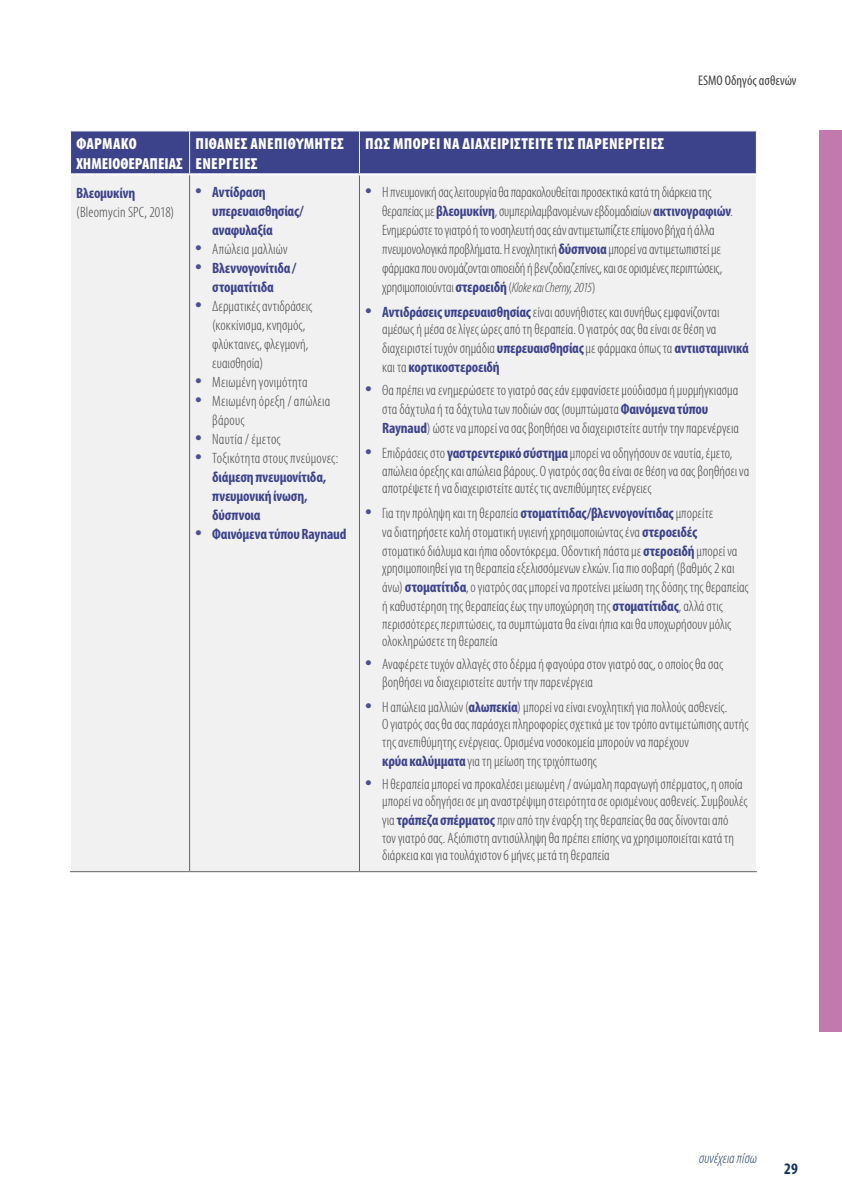
<style>
.page{position:relative;width:842px;height:1191px;background:#fff}
.page>*{position:absolute;margin:0;border:0;box-sizing:border-box;transform-origin:0 0}
.t1{font:900 condensed 16px/20px "Myriad Pro";letter-spacing:.02em;color:#fff}
.t2{font:900 condensed 16px/20px "Myriad Pro";color:#fff}
.t3{font:700 condensed 16px "Myriad Pro";color:#14345d}
.t4{font:300 condensed 15px/19px "Myriad Pro";letter-spacing:.005em;color:#434244}
.t5{font:700 condensed 15px/19px "Myriad Pro";letter-spacing:-.015em;color:#3d438b}
.t6{font:italic 300 condensed 15px "Myriad Pro";letter-spacing:.005em;color:#273e68}
.t7{font:italic 300 condensed 14px "Myriad Pro";letter-spacing:-.015em;color:#434244}
.t8{font:condensed 14px "Myriad Pro";color:#434244}
.s1{font-weight:400;font-stretch:normal;font-size:24px;color:#4d4f93}
.s2{font-weight:300;color:#434244}
.s3{font-weight:700;color:#3d438b}
.s4{font-style:normal;font-size:15px}
.s5{font-weight:700;font-style:normal;font-size:15px;color:#3d438b}
.s6{font-style:normal}
</style>
<div class="page">
<div style="left:71px;top:131px;width:685px;height:42px;background:#3d438b"></div>
<div style="left:71px;top:175px;width:685px;height:696px;background:#f1f1f2"></div>
<hr style="left:189px;top:131px;width:1px;height:42px;background:#fff">
<hr style="left:359px;top:131px;width:1px;height:42px;background:#fff">
<hr style="left:359px;top:175px;width:1px;height:696px;background:#636466">
<hr style="left:189px;top:175px;width:1px;height:696px;background:#636466">
<hr style="left:70px;top:871px;width:120px;height:1px;background:#636466">
<hr style="left:190px;top:871px;width:169px;height:1px;background:#636466">
<hr style="left:359px;top:871px;width:398px;height:1px;background:#636466">
<div style="left:819px;top:130px;width:23px;height:902px;background:#c179ae"></div>
<p class="t8" style="left:698px;top:72px;width:100px">ESMO Οδηγός ασθενών</p>
<p class="t2" style="left:76px;top:133px;width:108px">ΦΑΡΜΑΚΟ<br>ΧΗΜεΙΟΘΕΡΑΠΕΙΑΣ</p>
<p class="t1" style="left:195px;top:133px;width:150px">ΠΙΘΑΝΕΣ ΑΝΕΠΙΘΥΜΗΤΕΣ<br>ΕΝΕΡΓΕΙΕΣ</p>
<p class="t1" style="left:365px;top:133px;width:125px">ΠΩΣ ΜΠΟΡΕΙ ΝΑ ΔΙΑΧΕΙΡΙ</p>
<p class="t1" style="left:514px;top:133px;width:15px">ΣΤΕΙΤΕ</p>
<p class="t1" style="left:556px;top:133px;width:110px">Τισ ΠΑΡΕΝΕΡΓΕΙΕΣ</p>
<p class="t5" style="left:76px;top:184px;width:61px">Βλεομυκίνη</p>
<p class="t4" style="left:76px;top:203px;width:100px">(Bleomycin SPC, 2018)</p>
<p class="t5" style="left:212px;top:182px;width:93px;text-indent:-17px"><span class="s1">•</span> Αντίδραση υπερευαισθησίας/ αναφυλαξία</p>
<p class="t4" style="left:195px;top:239px;width:94px"><span class="s1">•</span> Απώλεια μαλλιών</p>
<p class="t5" style="left:195px;top:258px;width:103px;text-align:center"><span class="s1">•</span> Βλεννογονίτιδα / στοματίτιδα</p>
<p class="t4" style="left:212px;top:296px;width:102px;text-indent:-17px"><span class="s1">•</span> Δερματικές αντιδράσεις (κοκκίνισμα, κνησμός, φλύκταινες, φλεγμονή, ευαισθησία)</p>
<p class="t4" style="left:195px;top:372px;width:114px"><span class="s1">•</span> Μειωμένη γονιμότητα</p>
<p class="t4" style="left:212px;top:391px;width:119px;text-indent:-17px"><span class="s1">•</span> Μειωμένη όρεξη / απώλεια βάρους</p>
<p class="t4" style="left:195px;top:429px;width:87px"><span class="s1">•</span> Ναυτία / έμετος</p>
<p class="t5" style="left:212px;top:448px;width:127px;text-indent:-17px"><span class="s1">•</span> <span class="s2">Τοξικότητα στους πνεύμονες: </span>διάμεση πνευμονίτιδα, πνευμονική ίνωση, δύσπνοια</p>
<p class="t5" style="left:195px;top:524px;width:153px"><span class="s1">•</span> Φαινόμενα τύπου Raynaud</p>
<p class="t4" style="left:382px;top:182px;width:352px;text-indent:-17px"><span class="s1">•</span> Η πνευμονική σας λειτουργία θα παρακολουθείται προσεκτικά κατά τη διάρκεια της θεραπείας με <span class="s3">βλεομυκίνη</span>, συμπεριλαμβανομένων εβδομαδιαίων <span class="s3">ακτινογραφιών</span>.<br>Ενημερώστε το γιατρό ή το νοσηλευτή σας εάν αντιμετωπίζετε επίμονο βήχα ή άλλα πνευμονολογικά προβλήματα. Η ενοχλητική <span class="s3">δύσπνοια</span> μπορεί να αντιμετωπιστεί με φάρμακα που ονομάζονται οπιοειδή ή βενζοδιαζεπίνες, και σε ορισμένες περιπτώσεις,</p>
<p class="t7" style="left:382px;top:279px;width:215px"><span class="s4">χρησιμοποιούνται</span> <span class="s5">στεροειδή</span><span class="s6">(</span>Kloke και Cherny, 2015<span class="s6">)</span></p>
<p class="t4" style="left:365px;top:303px;width:356px;line-height:17.6px;text-align:right"><span class="s1">•</span> <span class="s3">Αντιδράσεις υπερευαισθησίας</span> είναι ασυνήθιστες και συνήθως εμφανίζονται αμέσως ή μέσα σε λίγες ώρες από τη θεραπεία. Ο γιατρός σας θα είναι σε θέση να</p>
<p class="t5" style="left:382px;top:338px;width:368px"><span class="s2">διαχειριστεί τυχόν σημάδια</span> υπερευαισθησίας <span class="s2">με φάρμακα όπως τα</span> αντιισταμινικά <span class="s2">και τα</span> κορτικοστεροειδή</p>
<p class="t4" style="left:382px;top:381px;width:358px;text-indent:-17px"><span class="s1">•</span> Θα πρέπει να ενημερώσετε το γιατρό σας εάν εμφανίσετε μούδιασμα ή μυρμήγκιασμα στα δάχτυλα ή τα δάχτυλα των ποδιών σας (συμπτώματα <span class="s3">Φαινόμενα τύπου<br>Raynaud</span>) ώστε να μπορεί να σας βοηθήσει να διαχειριστείτε αυτήν την παρενέργεια</p>
<p class="t4" style="left:382px;top:444px;width:369px;line-height:17.6px;text-indent:-17px"><span class="s1">•</span> Επιδράσεις στο <span class="s3">γαστρεντερικό σύστημα</span> μπορεί να οδηγήσουν σε ναυτία, έμετο, απώλεια όρεξης και απώλεια βάρους. Ο γιατρός σας θα είναι σε θέση να σας βοηθήσει να αποτρέψετε ή να διαχειριστείτε αυτές τις ανεπιθύμητες ενέργειες</p>
<p class="t4" style="left:382px;top:503px;width:357px;text-indent:-17px"><span class="s1">•</span> Για την πρόληψη και τη θεραπεία <span class="s3">στοματίτιδας/βλεννογονίτιδας</span> μπορείτε<br>να διατηρήσετε καλή στοματική υγιεινή χρησιμοποιώντας ένα <span class="s3">στεροειδές </span>στοματικό διάλυμα και ήπια οδοντόκρεμα. Οδοντική πάστα με <span class="s3">στεροειδή</span> μπορεί να</p>
<p class="t4" style="left:382px;top:558px;width:368px">χρησιμοποιηθεί για τη θεραπεία εξελισσόμενων ελκών. Για πιο σοβαρή (βαθμός 2 και άνω) <span class="s3">στοματίτιδα</span>, ο γιατρός σας μπορεί να προτείνει μείωση της δόσης της θεραπείας ή καθυστέρηση της θεραπείας έως την υποχώρηση της <span class="s3">στοματίτιδας</span>, αλλά στις</p>
<p class="t4" style="left:382px;top:615px;width:351px;line-height:17.6px">περισσότερες περιπτώσεις, τα συμπτώματα θα είναι ήπια και θα υποχωρήσουν μόλις ολοκληρώσετε τη θεραπεία</p>
<p class="t4" style="left:382px;top:655px;width:342px;line-height:17.6px;text-indent:-17px"><span class="s1">•</span> Αναφέρετε τυχόν αλλαγές στο δέρμα ή φαγούρα στον γιατρό σας, ο οποίος θα σας βοηθήσει να διαχειριστείτε αυτήν την παρενέργεια</p>
<p class="t4" style="left:382px;top:698px;width:368px;line-height:17.6px;text-indent:-17px"><span class="s1">•</span> Η απώλεια μαλλιών (<span class="s3">αλωπεκία</span>) μπορεί να είναι ενοχλητική για πολλούς ασθενείς.<br>Ο γιατρός σας θα σας παράσχει πληροφορίες σχετικά με τον τρόπο αντιμετώπισης αυτής της ανεπιθύμητης ενέργειας. Ορισμένα νοσοκομεία μπορούν να παρέχουν</p>
<p class="t4" style="left:382px;top:751px;width:216px"><span class="s3">κρύα καλύμματα</span> για τη μείωση της τριχόπτωσης</p>
<p class="t4" style="left:382px;top:775px;width:367px;line-height:17.6px;text-indent:-17px"><span class="s1">•</span> Η θεραπεία μπορεί να προκαλέσει μειωμένη / ανώμαλη παραγωγή σπέρματος, η οποία μπορεί να οδηγήσει σε μη αναστρέψιμη στειρότητα σε ορισμένους ασθενείς. Συμβουλές</p>
<p class="t4" style="left:382px;top:811px;width:354px;line-height:17.6px">για <span class="s3">τράπεζα σπέρματος</span> πριν από την έναρξη της θεραπείας θα σας δίνονται από τον γιατρό σας. Αξιόπιστη αντισύλληψη θα πρέπει επίσης να χρησιμοποιείται κατά τη διάρκεια και για τουλάχιστον 6 μήνες μετά τη θεραπεία</p>
<p class="t6" style="left:699px;top:1148px;width:59px">συνέχεια πίσω</p>
<p class="t3" style="left:784px;top:1159px;width:15px">29</p>
</div>
